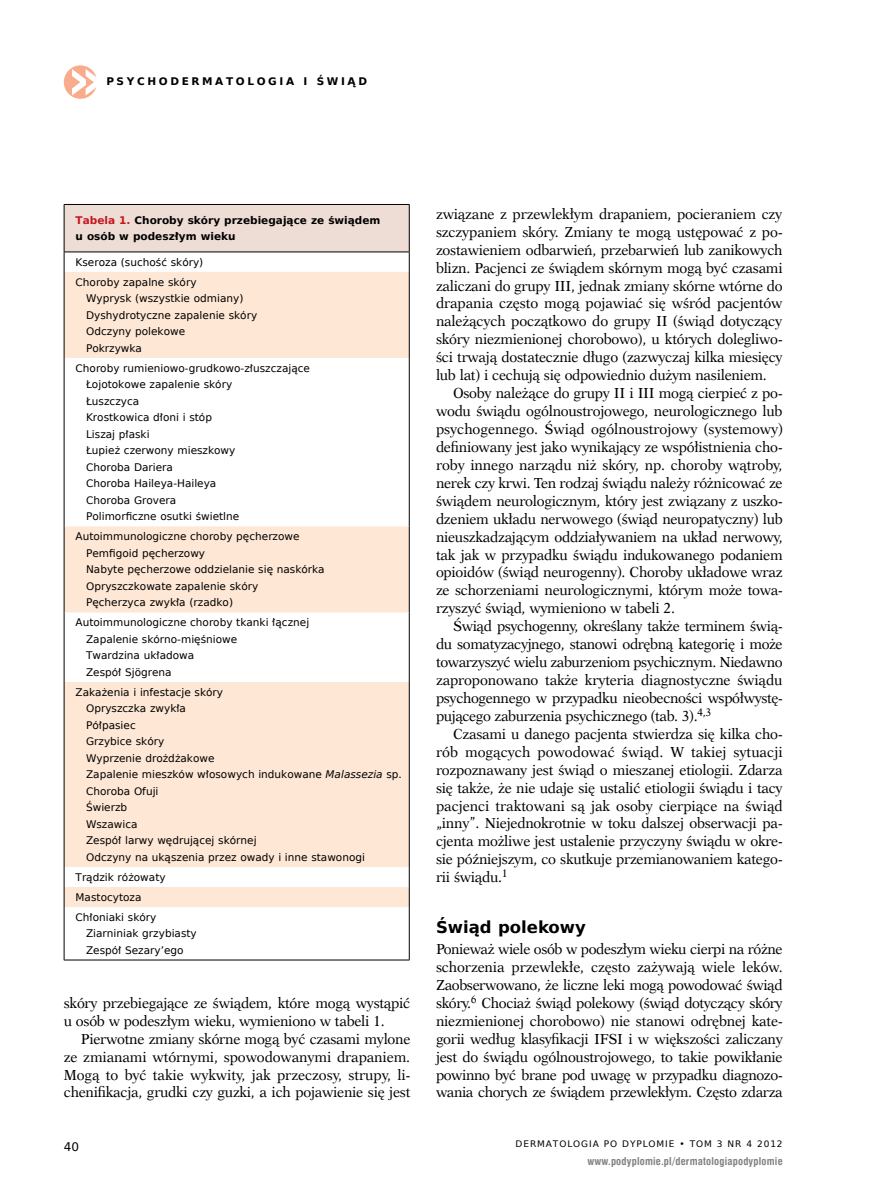
<style>
.page{position:relative;width:872px;height:1191px;background:#fff}
.page>*{position:absolute;margin:0;border:0;box-sizing:border-box;transform-origin:0 0}
.t1{font:700 16.5px "Prima Sans EU";color:#000}
.t2{font:14.55px/18px "Dutch 823 EU";letter-spacing:-.02em;color:#000;text-align:justify;scale:.96 1}
.t3{font:12px "Prima Sans EU";color:#000}
.t4{font:10.5px/16.5px "Prima Sans EU";color:#000}
.t5{font:700 10.5px/16.5px "Prima Sans EU";color:#000}
.t6{font:700 10.5px "Swis 721 Cn EU";letter-spacing:.02em;color:#808285}
.t7{font:700 10.5px "Prima Sans EU";letter-spacing:.25em;color:#000}
.t8{font:9px "Prima Sans EU";letter-spacing:.1em;color:#000}
.s1{color:#c4161c}
.s2{font-style:italic}
</style>
<div class="page">
<div style="left:64px;top:65px;width:33px;height:34px;background:#f9ac8d;border-radius:50%"></div>
<svg style="left:72px;top:69px;width:25px;height:26px"></svg>
<div style="left:64px;top:204px;width:345px;height:48px;background:#eeddd5"></div>
<svg style="left:65px;top:272px;width:344px;height:635px;fill:#fee7d5"></svg>
<hr style="left:64px;top:204px;width:345px;height:1px;background:#000">
<hr style="left:64px;top:205px;width:1px;height:47px;background:#000">
<hr style="left:409px;top:205px;width:1px;height:47px;background:#000">
<svg style="left:64px;top:253px;width:1px;height:19px"></svg>
<svg style="left:409px;top:252px;width:1px;height:20px"></svg>
<hr style="left:64px;top:272px;width:1px;height:86px;background:#000">
<hr style="left:409px;top:272px;width:1px;height:86px;background:#000">
<hr style="left:64px;top:358px;width:1px;height:168px;background:#000">
<hr style="left:409px;top:358px;width:1px;height:168px;background:#000">
<hr style="left:64px;top:526px;width:1px;height:86px;background:#000">
<hr style="left:409px;top:526px;width:1px;height:86px;background:#000">
<hr style="left:64px;top:612px;width:1px;height:70px;background:#000">
<hr style="left:409px;top:612px;width:1px;height:70px;background:#000">
<hr style="left:64px;top:252px;width:345px;height:1px;background:#000">
<hr style="left:64px;top:907px;width:1px;height:52px;background:#000">
<hr style="left:409px;top:907px;width:1px;height:52px;background:#000">
<hr style="left:64px;top:682px;width:1px;height:185px;background:#000">
<hr style="left:409px;top:682px;width:1px;height:185px;background:#000">
<svg style="left:64px;top:867px;width:1px;height:40px"></svg>
<svg style="left:409px;top:867px;width:1px;height:40px"></svg>
<hr style="left:64px;top:959px;width:345px;height:1px;background:#000">
<p class="t7" style="left:106px;top:74px;width:262px">PSYCHODERMATOLOGIA I ŚWIĄD</p>
<p class="t5" style="left:76px;top:211px;width:306px"><span class="s1">Tabela 1.</span> Choroby skóry przebiegające ze świądem u osób w podeszłym wieku</p>
<p class="t4" style="left:76px;top:252px;width:129px;line-height:20px">Kseroza (suchość skóry)<br>Choroby zapalne skóry</p>
<p class="t4" style="left:86px;top:290px;width:173px">Wyprysk (wszystkie odmiany)<br>Dyshydrotyczne zapalenie skóry<br>Odczyny polekowe<br>Pokrzywka</p>
<p class="t4" style="left:86px;top:359px;width:225px;text-indent:-10px">Choroby rumieniowo-grudkowo-złuszczające<br>Łojotokowe zapalenie skóry<br>Łuszczyca<br>Krostkowica dłoni i stóp<br>Liszaj płaski<br>Łupież czerwony mieszkowy<br>Choroba Dariera<br>Choroba Haileya-Haileya<br>Choroba Grovera<br>Polimorficzne osutki świetlne</p>
<p class="t4" style="left:86px;top:528px;width:240px;text-indent:-10px">Autoimmunologiczne choroby pęcherzowe Pemfigoid pęcherzowy<br>Nabyte pęcherzowe oddzielanie się naskórka Opryszczkowate zapalenie skóry<br>Pęcherzyca zwykła (rzadko)</p>
<p class="t4" style="left:86px;top:614px;width:225px;text-indent:-10px">Autoimmunologiczne choroby tkanki łącznej<br>Zapalenie skórno-mięśniowe<br>Twardzina układowa<br>Zespół Sjögrena</p>
<p class="t4" style="left:86px;top:683px;width:317px;text-indent:-10px">Zakażenia i infestacje skóry<br>Opryszczka zwykła<br>Półpasiec<br>Grzybice skóry<br>Wyprzenie drożdżakowe<br>Zapalenie mieszków włosowych indukowane <span class="s2">Malassezia</span> sp.<br>Choroba Ofuji<br>Świerzb<br>Wszawica<br>Zespół larwy wędrującej skórnej<br>Odczyny na ukąszenia przez owady i inne stawonogi</p>
<p class="t4" style="left:76px;top:867px;width:92px;line-height:20px">Trądzik różowaty<br>Mastocytoza<br>Chłoniaki skóry</p>
<p class="t4" style="left:86px;top:925px;width:112px">Ziarniniak grzybiasty<br>Zespół Sezary’ego</p>
<p class="t2" style="left:64px;top:993px;width:362px">skóry przebiegające ze świądem, które mogą wystąpić u osób w podeszłym wieku, wymieniono w tabeli 1.</p>
<p class="t2" style="left:64px;top:1029px;width:362px;text-indent:17px">Pierwotne zmiany skórne mogą być czasami mylone ze zmianami wtórnymi, spowodowanymi drapaniem.<br>Mogą to być takie wykwity, jak przeczosy, strupy, li&shy;chenifikacja, grudki czy guzki, a ich pojawienie się jest</p>
<p class="t3" style="left:64px;top:1138px;width:17px">40</p>
<p class="t2" style="left:436px;top:205px;width:362px">związane z przewlekłym drapaniem, pocieraniem czy szczypaniem skóry. Zmiany te mogą ustępować z po&shy;zostawieniem odbarwień, przebarwień lub zanikowych blizn. Pacjenci ze świądem skórnym mogą być czasami zaliczani do grupy III, jednak zmiany skórne wtórne do drapania często mogą pojawiać się wśród pacjentów należących początkowo do grupy II (świąd dotyczący skóry niezmienionej chorobowo), u których dolegliwo&shy;ści trwają dostatecznie długo (zazwyczaj kilka miesięcy lub lat) i cechują się odpowiednio dużym nasileniem.</p>
<p class="t2" style="left:436px;top:384px;width:363px;text-indent:17px">Osoby należące do grupy II i III mogą cierpieć z po&shy;wodu świądu ogólnoustrojowego, neurologicznego lub psychogennego. Świąd ogólnoustrojowy (systemowy) definiowany jest jako wynikający ze współistnienia cho&shy;roby innego narządu niż skóry, np. choroby wątroby, nerek czy krwi. Ten rodzaj świądu należy różnicować ze świądem neurologicznym, który jest związany z uszko&shy;dzeniem układu nerwowego (świąd neuropatyczny) lub nieuszkadzającym oddziaływaniem na układ nerwowy, tak jak w przypadku świądu indukowanego podaniem opioidów (świąd neurogenny). Choroby układowe wraz ze schorzeniami neurologicznymi, którym może towa&shy;rzyszyć świąd, wymieniono w tabeli 2.</p>
<p class="t2" style="left:436px;top:617px;width:362px;text-indent:17px">Świąd psychogenny, określany także terminem świą&shy;du somatyzacyjnego, stanowi odrębną kategorię i może towarzyszyć wielu zaburzeniom psychicznym. Niedawno zaproponowano także kryteria diagnostyczne świądu psychogennego w przypadku nieobecności współwystę&shy;pującego zaburzenia psychicznego (tab. 3).<sup>4,3</sup></p>
<p class="t2" style="left:436px;top:725px;width:363px;text-indent:17px">Czasami u danego pacjenta stwierdza się kilka cho&shy;rób mogących powodować świąd. W takiej sytuacji rozpoznawany jest świąd o mieszanej etiologii. Zdarza się także, że nie udaje się ustalić etiologii świądu i tacy pacjenci traktowani są jak osoby cierpiące na świąd „inny”. Niejednokrotnie w toku dalszej obserwacji pa&shy;cjenta możliwe jest ustalenie przyczyny świądu w okre&shy;sie późniejszym, co skutkuje przemianowaniem katego&shy;rii świądu.<sup>1</sup></p>
<p class="t1" style="left:436px;top:915px;width:151px">Świąd polekowy</p>
<p class="t2" style="left:436px;top:940px;width:363px">Ponieważ wiele osób w podeszłym wieku cierpi na różne schorzenia przewlekłe, często zażywają wiele leków.<br>Zaobserwowano, że liczne leki mogą powodować świąd skóry.<sup>6</sup> Chociaż świąd polekowy (świąd dotyczący skóry niezmienionej chorobowo) nie stanowi odrębnej kate&shy;gorii według klasyfikacji IFSI i w większości zaliczany jest do świądu ogólnoustrojowego, to takie powikłanie powinno być brane pod uwagę w przypadku diagnozo&shy;wania chorych ze świądem przewlekłym. Często zdarza</p>
<p class="t8" style="left:515px;top:1137px;width:268px">DERMATOLOGIA PO DYPLOMIE • TOM 3 NR 4 2012</p>
<p class="t6" style="left:587px;top:1155px;width:197px">www.podyplomie.pl/dermatologiapodyplomie</p>
</div>
